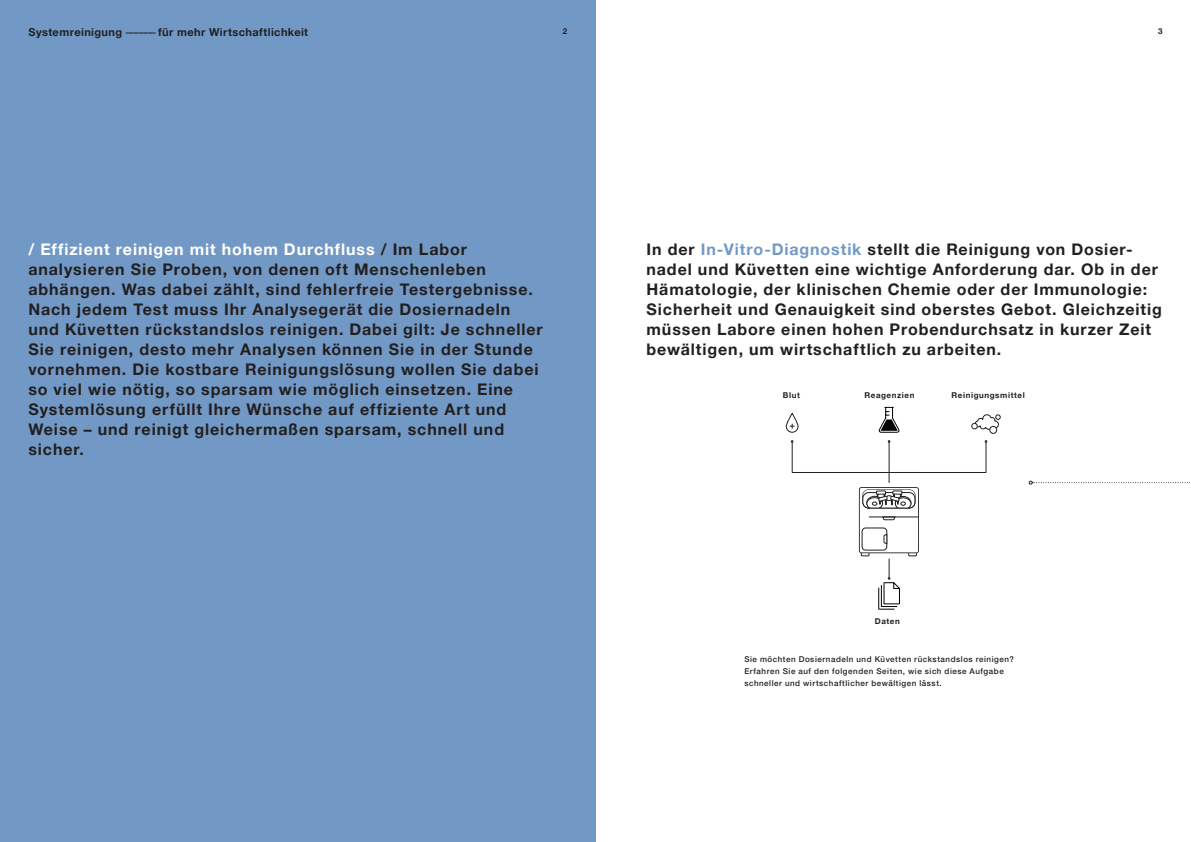
<style>
.page{position:relative;width:1191px;height:842px;background:#fff}
.page>*{position:absolute;margin:0;border:0;box-sizing:border-box;transform-origin:0 0}
.Einführungstext{font:700 16px/20px "Helvetica Neue LTW1 G";letter-spacing:.055em;color:#231f20}
.t1{font:700 11px "Helvetica Neue LTW1 G";letter-spacing:.035em;color:#231f20}
.Erklaerungstext_klei{font:500 8px/12px "Helvetica Neue LTW1 G";letter-spacing:.065em;color:#231f20}
.Erklaerungstext_klei-2{font:700 8px "Helvetica Neue LTW1 G";letter-spacing:.075em;color:#231f20}
.s1{font-weight:400}
.s2{color:#fff}
.s3{color:#7299c6}
</style>
<div class="page">
<div style="left:0;top:0;width:595px;height:842px;background:#7299c6"></div>
<svg style="left:1028px;top:481px;width:163px;height:3px"></svg>
<div style="left:786px;top:413px;width:12px;height:20px;border:1px solid #231f20;border-radius:6px"></div>
<svg style="left:790px;top:424px;width:4px;height:4px"></svg>
<svg style="left:878px;top:407px;width:21px;height:26px"></svg>
<svg style="left:971px;top:414px;width:29px;height:16px"></svg>
<div style="left:989px;top:426px;width:7px;height:7px;background:#fff;border-radius:50%"></div>
<div style="left:989px;top:426px;width:8px;height:8px;border:1px solid #231f20;border-radius:50%"></div>
<div style="left:889px;top:442px;width:97px;height:31px;border:1px solid #231f20"></div>
<svg style="left:791px;top:440px;width:134px;height:169px"></svg>
<p class="t1" style="left:28px;top:25px;width:281px">Systemreinigung <span class="s1">––––––</span> für mehr Wirtschaftlichkeit</p>
<p class="Erklaerungstext_klei-2" style="left:562px;top:26px;width:6px">2</p>
<p class="Erklaerungstext_klei-2" style="left:1158px;top:26px;width:6px">3</p>
<p class="Einführungstext" style="left:28px;top:239px;width:516px"><span class="s2">/ Effizient reinigen mit hohem Durchfluss</span> / Im Labor analysieren Sie Proben, von denen oft Menschenleben abhängen. Was dabei zählt, sind fehlerfreie Testergebnisse.<br>Nach jedem Test muss Ihr Analysegerät die Dosiernadeln und Küvetten rückstandslos reinigen. Dabei gilt: Je schneller Sie reinigen, desto mehr Analysen können Sie in der Stunde vornehmen. Die kostbare Reinigungslösung wollen Sie dabei so viel wie nötig, so sparsam wie möglich einsetzen. Eine Systemlösung erfüllt Ihre Wünsche auf effiziente Art und Weise – und reinigt gleichermaßen sparsam, schnell und sicher.</p>
<p class="Einführungstext" style="left:646px;top:239px;width:517px">In der <span class="s3">In-Vitro-Diagnostik</span> stellt die Reinigung von Dosier&shy;nadel und Küvetten eine wichtige Anforderung dar. Ob in der Hämatologie, der klinischen Chemie oder der Immunologie:<br>Sicherheit und Genauigkeit sind oberstes Gebot. Gleichzeitig müssen Labore einen hohen Probendurchsatz in kurzer Zeit bewältigen, um wirtschaftlich zu arbeiten.</p>
<p class="Erklaerungstext_klei-2" style="left:783px;top:390px;width:19px">Blut</p>
<p class="Erklaerungstext_klei-2" style="left:864px;top:390px;width:51px">Reagenzien</p>
<p class="Erklaerungstext_klei-2" style="left:951px;top:390px;width:75px">Reinigungsmittel</p>
<p class="Erklaerungstext_klei-2" style="left:875px;top:616px;width:26px">Daten</p>
<p class="Erklaerungstext_klei" style="left:744px;top:653px;width:271px">Sie möchten Dosiernadeln und Küvetten rückstandslos reinigen?<br>Erfahren Sie auf den folgenden Seiten, wie sich diese Aufgabe schneller und wirtschaftlicher bewältigen lässt.</p>
</div>
